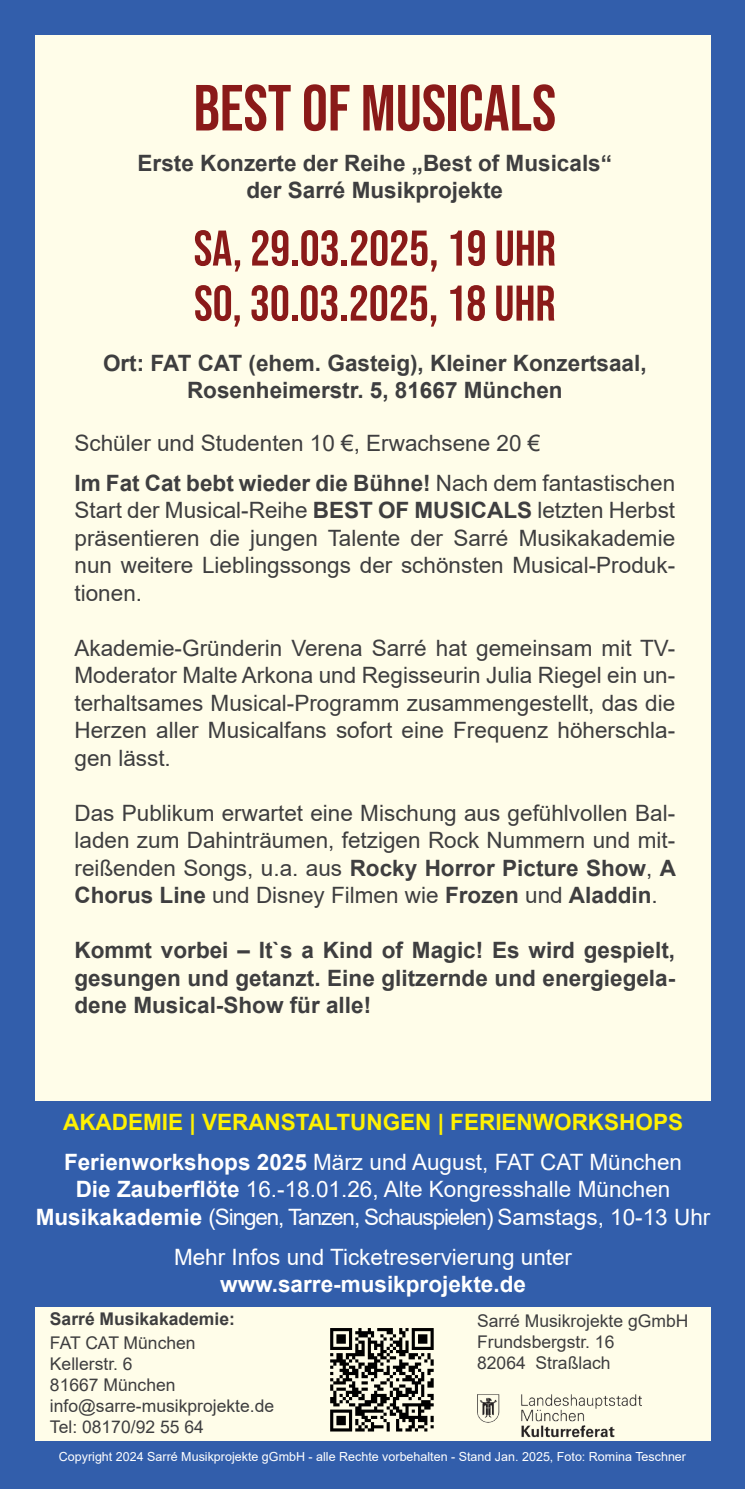
<style>
.page{position:relative;width:745px;height:1489px;background:#fff}
.page>*{position:absolute;margin:0;border:0;box-sizing:border-box;transform-origin:0 0}
.t1{font:65px "Bebas Neue";color:#8a1a19}
.t2{font:50px "Bebas Neue";color:#8a1a19}
.t3{font:22.5px/27.5px "Arial";color:#3e3e3f;text-align:justify}
.t4{font:700 22.5px/27.5px "Arial";color:#3e3e3f;text-align:center}
.t5{font:22.5px "Arial";color:#fff}
.t6{font:22.5px "Arial";letter-spacing:-.05em;color:#fff}
.t7{font:700 22.5px "Arial";color:#fff101}
.t8{font:700 22.5px "Arial";color:#fff}
.t9{font:17.5px "Arial";color:#3e3e3f}
.t10{font:700 17.5px "Arial";color:#3e3e3f}
.t11{font:12.5px "Arial";color:#fff}
.s1{font-weight:700}
</style>
<div class="page">
<div style="left:0;top:0;width:744px;height:1488px;background:#325eab"></div>
<div style="left:35px;top:35px;width:675px;height:1405px;background:#fffde9"></div>
<svg style="left:330px;top:1328px;width:103px;height:103px"></svg>
<div style="left:0;top:1100px;width:744px;height:206px;background:#325eab"></div>
<img style="left:477px;top:1394px;width:164px;height:44px">
<p class="t1" style="left:193px;top:71px;width:364px">BEST OF MUSICALS</p>
<p class="t4" style="left:137px;top:149px;width:475px">Erste Konzerte der Reihe „Best of Musicals“</p>
<p class="t4" style="left:246px;top:177px;width:258px">der Sarré Musikprojekte</p>
<p class="t2" style="left:193px;top:220px;width:363px">SA, 29.03.2025, 19 UHR</p>
<p class="t2" style="left:194px;top:275px;width:363px">SO, 30.03.2025, 18 UHR</p>
<p class="t4" style="left:103px;top:349px;width:545px">Ort: FAT CAT (ehem. Gasteig), Kleiner Konzertsaal,<br>Rosenheimerstr. 5, 81667 München</p>
<p class="t3" style="left:74px;top:429px;width:467px">Schüler und Studenten 10 €, Erwachsene 20 €</p>
<p class="t3" style="left:74px;top:469px;width:601px"><span class="s1">Im Fat Cat bebt wieder die Bühne!</span> Nach dem fantastischen Start der Musical-Reihe <span class="s1">BEST OF MUSICALS</span> letzten Herbst präsentieren die jungen Talente der Sarré Musikakademie nun weitere Lieblingssongs der schönsten Musical-Produk&shy;tionen.</p>
<p class="t3" style="left:74px;top:634px;width:602px">Akademie-Gründerin Verena Sarré hat gemeinsam mit TV-Moderator Malte Arkona und Regisseurin Julia Riegel ein un&shy;terhaltsames Musical-Programm zusammengestellt, das die Herzen aller Musicalfans sofort eine Frequenz höherschla&shy;gen lässt.</p>
<p class="t3" style="left:74px;top:799px;width:602px">Das Publikum erwartet eine Mischung aus gefühlvollen Bal&shy;laden zum Dahinträumen, fetzigen Rock Nummern und mit&shy;reißenden Songs, u.a. aus <span class="s1">Rocky Horror Picture Show</span>, <span class="s1">A Chorus Line</span> und Disney Filmen wie <span class="s1">Frozen</span> und <span class="s1">Aladdin</span>.</p>
<p class="t4" style="left:74px;top:937px;width:601px;text-align:justify">Kommt vorbei – It`s a Kind of Magic! Es wird gespielt, gesungen und getanzt. Eine glitzernde und energiegela&shy;dene Musical-Show für alle!</p>
<p class="t7" style="left:63px;top:1105px;width:621px">AKADEMIE | VERANSTALTUNGEN | FERIENWORKSHOPS</p>
<p class="t5" style="left:64px;top:1146px;width:619px"><span class="s1">Ferienworkshops 2025</span> März und August, FAT CAT München</p>
<p class="t5" style="left:76px;top:1173px;width:596px"><span class="s1">Die Zauberflöte</span> 16.-18.01.26, Alte Kongresshalle München</p>
<p class="t6" style="left:36px;top:1201px;width:675px"><span class="s1">Musikakademie</span> (Singen, Tanzen, Schauspielen) Samstags, 10-13 Uhr</p>
<p class="t5" style="left:174px;top:1241px;width:399px">Mehr Infos und Ticketreservierung unter</p>
<p class="t8" style="left:220px;top:1268px;width:307px">www.sarre-musikprojekte.de</p>
<p class="t10" style="left:50px;top:1306px;width:186px">Sarré Musikakademie:</p>
<p class="t9" style="left:50px;top:1330px;width:147px">FAT CAT München</p>
<p class="t9" style="left:50px;top:1351px;width:84px">Kellerstr. 6</p>
<p class="t9" style="left:50px;top:1372px;width:127px">81667 München</p>
<p class="t9" style="left:50px;top:1393px;width:225px">info@sarre-musikprojekte.de</p>
<p class="t9" style="left:50px;top:1414px;width:155px">Tel: 08170/92 55 64</p>
<p class="t11" style="left:59px;top:1447px;width:628px">Copyright 2024 Sarré Musikprojekte gGmbH - alle Rechte vorbehalten - Stand Jan. 2025, Foto: Romina Teschner</p>
<p class="t9" style="left:477px;top:1308px;width:213px">Sarré Musikrojekte gGmbH</p>
<p class="t9" style="left:477px;top:1329px;width:139px">Frundsbergstr. 16</p>
<p class="t9" style="left:477px;top:1350px;width:135px">82064 Straßlach</p>
</div>
